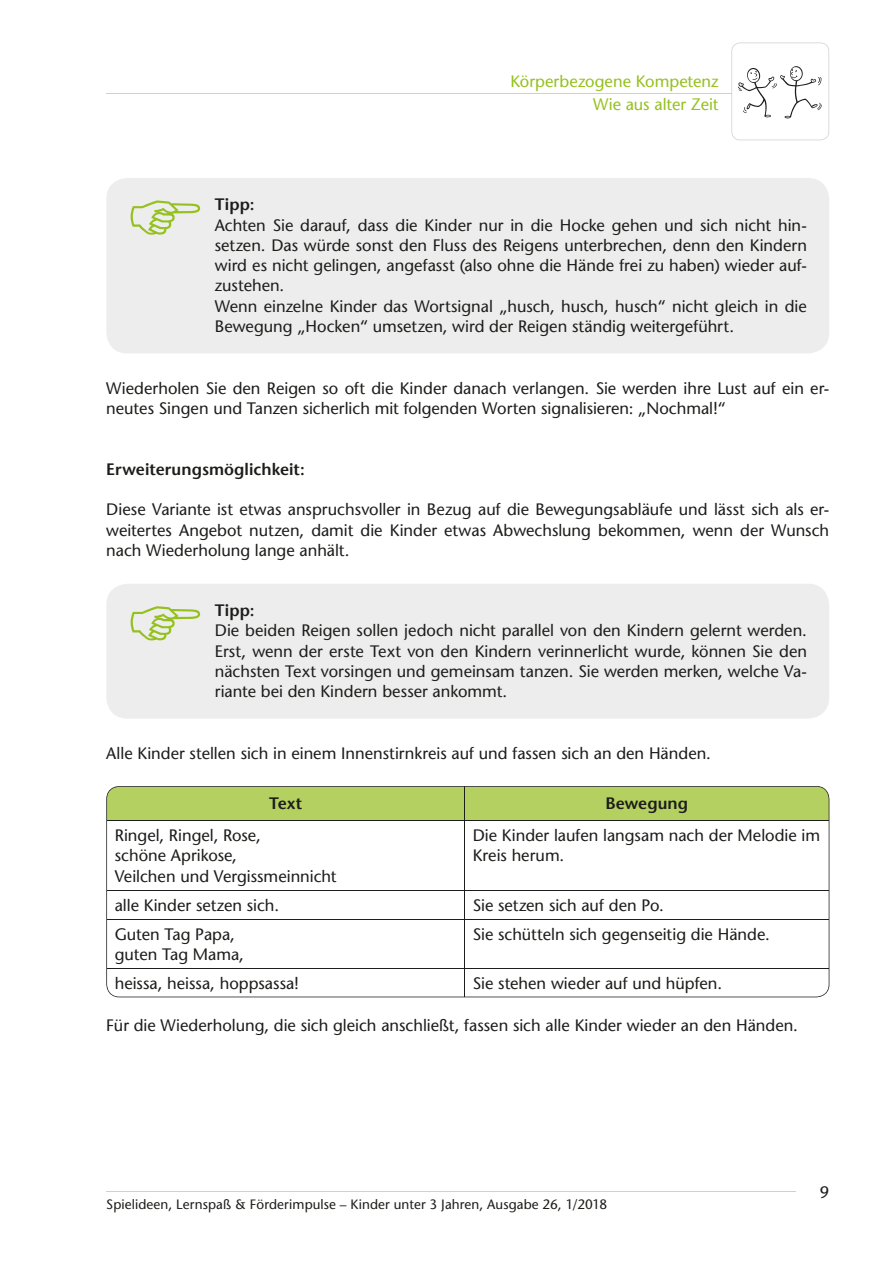
<style>
.page{position:relative;width:893px;height:1263px;background:#fff}
.page>*{position:absolute;margin:0;border:0;box-sizing:border-box;transform-origin:0 0}
.t1{font:500 16.5px/20.2px "Stone Sans Std";color:#1d1d1b}
.t2{font:600 16.5px "Stone Sans Std";letter-spacing:.005em;color:#1d1d1b}
.t3{font:500 16.5px/22.5px "Stone Sans Std";color:#95c11f;text-align:right}
.t4{font:500 13.5px "Stone Sans Std";letter-spacing:.005em;color:#1d1d1b}
</style>
<div class="page">
<hr style="left:106px;top:1191px;width:690px;height:1px;background:#d0d0d0">
<hr style="left:106px;top:93px;width:625px;height:1px;background:#d0d0d0">
<svg style="left:731px;top:43px;width:98px;height:97px"></svg>
<svg style="left:106px;top:786px;width:723px;height:211px"></svg>
<div style="left:106px;top:178px;width:723px;height:175px;background:#ededed;border-radius:21px"></div>
<svg style="left:131px;top:200px;width:69px;height:35px"></svg>
<div style="left:106px;top:584px;width:723px;height:135px;background:#ededed;border-radius:21px"></div>
<svg style="left:131px;top:606px;width:69px;height:34px"></svg>
<p class="t3" style="left:510px;top:70px;width:210px">Körperbezogene Kompetenz<br>Wie aus alter Zeit</p>
<p class="t2" style="left:215px;top:195px;width:41px">Tipp:</p>
<p class="t1" style="left:215px;top:215px;width:594px">Achten Sie darauf, dass die Kinder nur in die Hocke gehen und sich nicht hin&shy;setzen. Das würde sonst den Fluss des Reigens unterbrechen, denn den Kindern wird es nicht gelingen, angefasst (also ohne die Hände frei zu haben) wieder auf&shy;zustehen.<br>Wenn einzelne Kinder das Wortsignal „husch, husch, husch“ nicht gleich in die Bewegung „Hocken“ umsetzen, wird der Reigen ständig weitergeführt.</p>
<p class="t1" style="left:106px;top:378px;width:724px">Wiederholen Sie den Reigen so oft die Kinder danach verlangen. Sie werden ihre Lust auf ein er&shy;neutes Singen und Tanzen sicherlich mit folgenden Worten signalisieren: „Nochmal!“</p>
<p class="t2" style="left:106px;top:459px;width:200px">Erweiterungsmöglichkeit:</p>
<p class="t1" style="left:106px;top:500px;width:724px;text-align:justify">Diese Variante ist etwas anspruchsvoller in Bezug auf die Bewegungsabläufe und lässt sich als er&shy;weitertes Angebot nutzen, damit die Kinder etwas Abwechslung bekommen, wenn der Wunsch nach Wiederholung lange anhält.</p>
<p class="t2" style="left:215px;top:600px;width:41px">Tipp:</p>
<p class="t1" style="left:215px;top:620px;width:594px;text-align:justify">Die beiden Reigen sollen jedoch nicht parallel von den Kindern gelernt werden.<br>Erst, wenn der erste Text von den Kindern verinnerlicht wurde, können Sie den nächsten Text vorsingen und gemeinsam tanzen. Sie werden merken, welche Va&shy;riante bei den Kindern besser ankommt.</p>
<p class="t1" style="left:106px;top:743px;width:606px">Alle Kinder stellen sich in einem Innenstirnkreis auf und fassen sich an den Händen.</p>
<p class="t2" style="left:269px;top:794px;width:35px">Text</p>
<p class="t2" style="left:605px;top:794px;width:84px">Bewegung</p>
<p class="t1" style="left:115px;top:825px;width:223px">Ringel, Ringel, Rose,<br>schöne Aprikose,<br>Veilchen und Vergissmeinnicht</p>
<p class="t1" style="left:473px;top:825px;width:349px">Die Kinder laufen langsam nach der Melodie im<br>Kreis herum.</p>
<p class="t1" style="left:115px;top:895px;width:166px">alle Kinder setzen sich.</p>
<p class="t1" style="left:473px;top:895px;width:193px">Sie setzen sich auf den Po.</p>
<p class="t1" style="left:115px;top:924px;width:131px">Guten Tag Papa, guten Tag Mama,</p>
<p class="t1" style="left:473px;top:924px;width:299px">Sie schütteln sich gegenseitig die Hände.</p>
<p class="t1" style="left:115px;top:973px;width:186px">heissa, heissa, hoppsassa!</p>
<p class="t1" style="left:473px;top:973px;width:251px">Sie stehen wieder auf und hüpfen.</p>
<p class="t1" style="left:106px;top:1015px;width:693px">Für die Wiederholung, die sich gleich anschließt, fassen sich alle Kinder wieder an den Händen.</p>
<p class="t4" style="left:106px;top:1196px;width:502px">Spielideen, Lernspaß &amp; Förderimpulse – Kinder unter 3 Jahren, Ausgabe 26, 1/2018</p>
<p class="t1" style="left:820px;top:1182px;width:11px">9</p>
</div>
